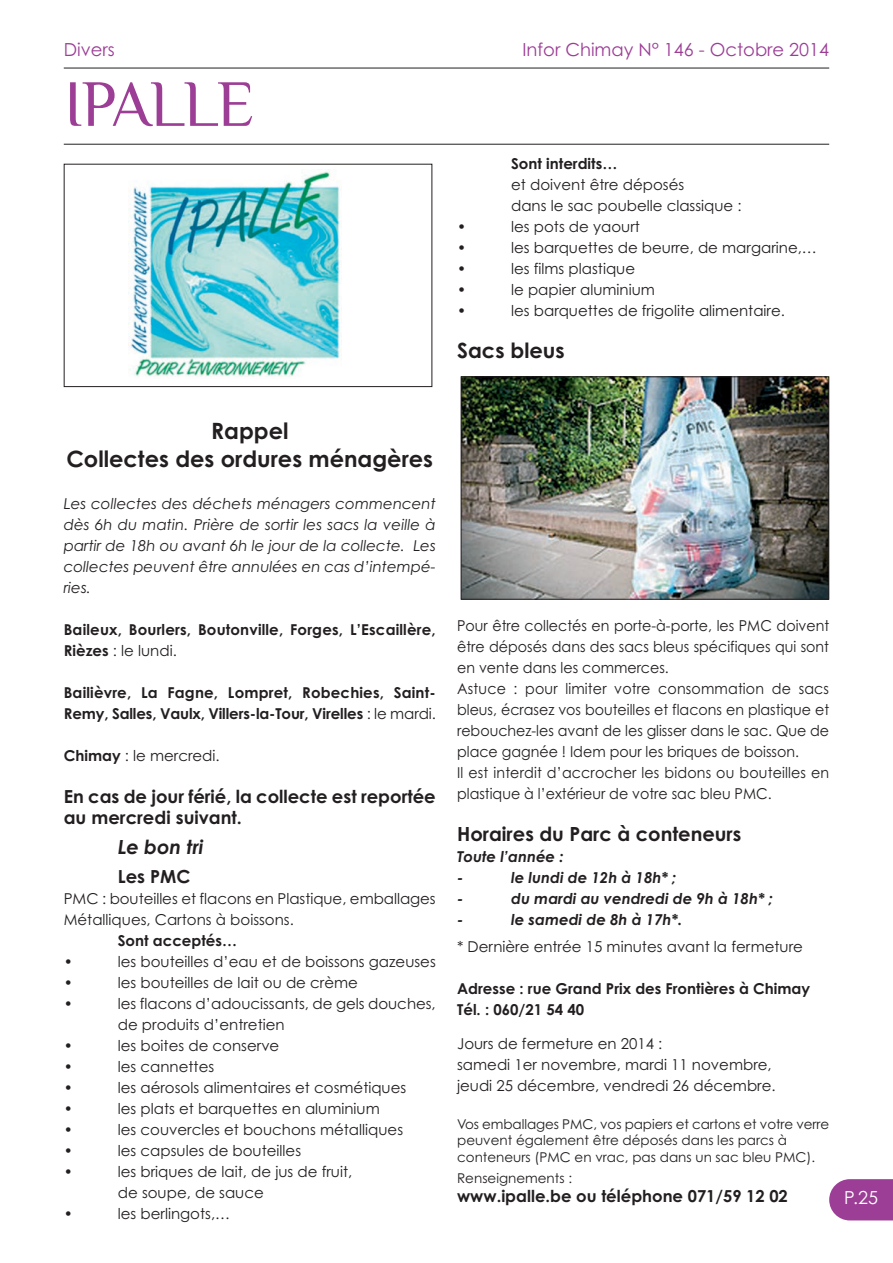
<style>
.page{position:relative;width:893px;height:1263px;background:#fff}
.page>*{position:absolute;margin:0;border:0;box-sizing:border-box;transform-origin:0 0}
.t1{font:66px "Philosopher";color:#9c3d96;scale:.95 1}
.t2{font:700 22.5px/28.5px "Century Gothic";color:#231f20;text-align:center}
.t3{font:700 21px "Century Gothic";color:#231f20}
.t4{font:700 19.5px "Century Gothic";color:#231f20}
.t5{font:italic 700 19.5px "Century Gothic";color:#231f20}
.t6{font:700 18px/21px "Century Gothic";color:#231f20}
.t7{font:18px "Century Gothic";color:#9c3d96}
.t8{font:18px "Century Gothic";color:#fff}
.t9{font:700 16.5px "Century Gothic";color:#231f20}
.t10{font:15px/21px "Century Gothic";color:#231f20}
.t11{font:15px/21px "Century Gothic";color:#231f20;scale:.95 1}
.t12{font:700 15px/21px "Century Gothic";color:#231f20}
.t13{font:italic 15px/21px "Century Gothic";color:#231f20;text-align:justify}
.t14{font:italic 700 15px/21px "Century Gothic";color:#231f20}
.t15{font:13.5px/16.5px "Century Gothic";color:#231f20}
.s1{font-weight:400}
.s2{font-weight:700}
</style>
<div class="page">
<hr style="left:64px;top:68px;width:765px;height:1px;background:#231f20">
<hr style="left:64px;top:144px;width:765px;height:1px;background:#231f20">
<svg style="left:829px;top:1179px;width:64px;height:41px;background:#a34b9d"></svg>
<img style="left:128px;top:171px;width:214px;height:206px">
<div style="left:64px;top:164px;width:368px;height:223px;border:1px solid #231f20"></div>
<img style="left:463px;top:378px;width:364px;height:220px">
<div style="left:461px;top:376px;width:368px;height:224px;border:1px solid #231f20"></div>
<p class="t7" style="left:64px;top:39px;width:53px">Divers</p>
<p class="t7" style="left:522px;top:39px;width:308px">Infor Chimay N° 146 - Octobre 2014</p>
<h1 class="t1" style="left:64px;top:82px;width:202px">IPALLE</h1>
<p class="t12" style="left:511px;top:153px;width:108px">Sont interdits…</p>
<p class="t10" style="left:511px;top:174px;width:232px">et doivent être déposés<br>dans le sac poubelle classique :</p>
<p class="t10" style="left:457px;top:216px;width:11px">•</p>
<p class="t10" style="left:511px;top:216px;width:130px">les pots de yaourt</p>
<p class="t10" style="left:457px;top:237px;width:11px">•</p>
<p class="t10" style="left:511px;top:237px;width:307px">les barquettes de beurre, de margarine,…</p>
<p class="t10" style="left:457px;top:258px;width:11px">•</p>
<p class="t10" style="left:511px;top:258px;width:125px">les films plastique</p>
<p class="t10" style="left:457px;top:279px;width:11px">•</p>
<p class="t10" style="left:511px;top:279px;width:145px">le papier aluminium</p>
<p class="t10" style="left:457px;top:300px;width:11px">•</p>
<p class="t10" style="left:511px;top:300px;width:275px">les barquettes de frigolite alimentaire.</p>
<h3 class="t3" style="left:457px;top:338px;width:109px">Sacs bleus</h3>
<h2 class="t2" style="left:66px;top:417px;width:368px">Rappel<br>Collectes des ordures ménagères</h2>
<p class="t13" style="left:64px;top:494px;width:374px">Les collectes des déchets ménagers commencent dès 6h du matin. Prière de sortir les sacs la veille à partir de 18h ou avant 6h le jour de la collecte. Les collectes peuvent être annulées en cas d’intempé&shy;ries.</p>
<p class="t12" style="left:64px;top:620px;width:373px">Baileux, Bourlers, Boutonville, Forges, L’Escaillère,<br>Rièzes <span class="s1">: le lundi.</span></p>
<p class="t12" style="left:64px;top:683px;width:374px">Bailièvre, La Fagne, Lompret, Robechies, Saint-<br>Remy, Salles, Vaulx, Villers-la-Tour, Virelles <span class="s1">: le mardi.</span></p>
<p class="t10" style="left:64px;top:746px;width:157px"><span class="s2">Chimay</span> : le mercredi.</p>
<p class="t6" style="left:64px;top:786px;width:374px">En cas de jour férié, la collecte est reportée au mercredi suivant.</p>
<h3 class="t5" style="left:118px;top:836px;width:87px">Le bon tri</h3>
<p class="t6" style="left:118px;top:866px;width:74px">Les PMC</p>
<p class="t10" style="left:64px;top:888px;width:373px">PMC : bouteilles et flacons en Plastique, emballages<br>Métalliques, Cartons à boissons.</p>
<p class="t12" style="left:118px;top:930px;width:121px">Sont acceptés…</p>
<p class="t10" style="left:64px;top:951px;width:11px">•</p>
<p class="t10" style="left:118px;top:951px;width:320px">les bouteilles d’eau et de boissons gazeuses</p>
<p class="t10" style="left:64px;top:972px;width:11px">•</p>
<p class="t10" style="left:118px;top:972px;width:242px">les bouteilles de lait ou de crème</p>
<p class="t10" style="left:64px;top:993px;width:11px">•</p>
<p class="t10" style="left:118px;top:993px;width:319px">les flacons d’adoucissants, de gels douches, de produits d’entretien</p>
<p class="t10" style="left:64px;top:1035px;width:11px">•</p>
<p class="t10" style="left:118px;top:1035px;width:163px">les boites de conserve</p>
<p class="t10" style="left:64px;top:1056px;width:11px">•</p>
<p class="t10" style="left:118px;top:1056px;width:98px">les cannettes</p>
<p class="t10" style="left:64px;top:1077px;width:11px">•</p>
<p class="t10" style="left:118px;top:1077px;width:290px">les aérosols alimentaires et cosmétiques</p>
<p class="t10" style="left:64px;top:1098px;width:11px">•</p>
<p class="t10" style="left:118px;top:1098px;width:263px">les plats et barquettes en aluminium</p>
<p class="t10" style="left:64px;top:1119px;width:11px">•</p>
<p class="t10" style="left:118px;top:1119px;width:287px">les couvercles et bouchons métalliques</p>
<p class="t10" style="left:64px;top:1140px;width:11px">•</p>
<p class="t10" style="left:118px;top:1140px;width:185px">les capsules de bouteilles</p>
<p class="t10" style="left:64px;top:1161px;width:11px">•</p>
<p class="t10" style="left:118px;top:1161px;width:236px">les briques de lait, de jus de fruit, de soupe, de sauce</p>
<p class="t10" style="left:64px;top:1203px;width:11px">•</p>
<p class="t10" style="left:118px;top:1203px;width:114px">les berlingots,…</p>
<p class="t11" style="left:457px;top:615px;width:393px">Pour être collectés en porte-à-porte, les PMC doivent être déposés dans des sacs bleus spécifiques qui sont en vente dans les commerces.<br>Astuce : pour limiter votre consommation de sacs bleus, écrasez vos bouteilles et flacons en plastique et rebouchez-les avant de les glisser dans le sac. Que de place gagnée ! Idem pour les briques de boisson.<br>Il est interdit d’accrocher les bidons ou bouteilles en plastique à l’extérieur de votre sac bleu PMC.</p>
<h3 class="t4" style="left:457px;top:822px;width:286px">Horaires du Parc à conteneurs</h3>
<p class="t14" style="left:457px;top:846px;width:108px">Toute l’année : -</p>
<p class="t14" style="left:511px;top:867px;width:167px">le lundi de 12h à 18h* ;</p>
<p class="t14" style="left:457px;top:888px;width:8px">-</p>
<p class="t14" style="left:511px;top:888px;width:263px">du mardi au vendredi de 9h à 18h* ;</p>
<p class="t14" style="left:457px;top:909px;width:8px">-</p>
<p class="t14" style="left:511px;top:909px;width:173px">le samedi de 8h à 17h*.</p>
<p class="t10" style="left:457px;top:936px;width:347px">* Dernière entrée 15 minutes avant la fermeture</p>
<p class="t12" style="left:457px;top:978px;width:355px">Adresse : rue Grand Prix des Frontières à Chimay<br>Tél. : 060/21 54 40</p>
<p class="t10" style="left:457px;top:1033px;width:320px">Jours de fermeture en 2014 :<br>samedi 1er novembre, mardi 11 novembre, jeudi 25 décembre, vendredi 26 décembre.</p>
<p class="t15" style="left:457px;top:1116px;width:374px">Vos emballages PMC, vos papiers et cartons et votre verre peuvent également être déposés dans les parcs à conteneurs (PMC en vrac, pas dans un sac bleu PMC).</p>
<p class="t15" style="left:457px;top:1170px;width:116px">Renseignements :</p>
<p class="t9" style="left:457px;top:1187px;width:332px">www.ipalle.be ou téléphone 071/59 12 02</p>
<p class="t8" style="left:844px;top:1187px;width:35px">P.25</p>
</div>
